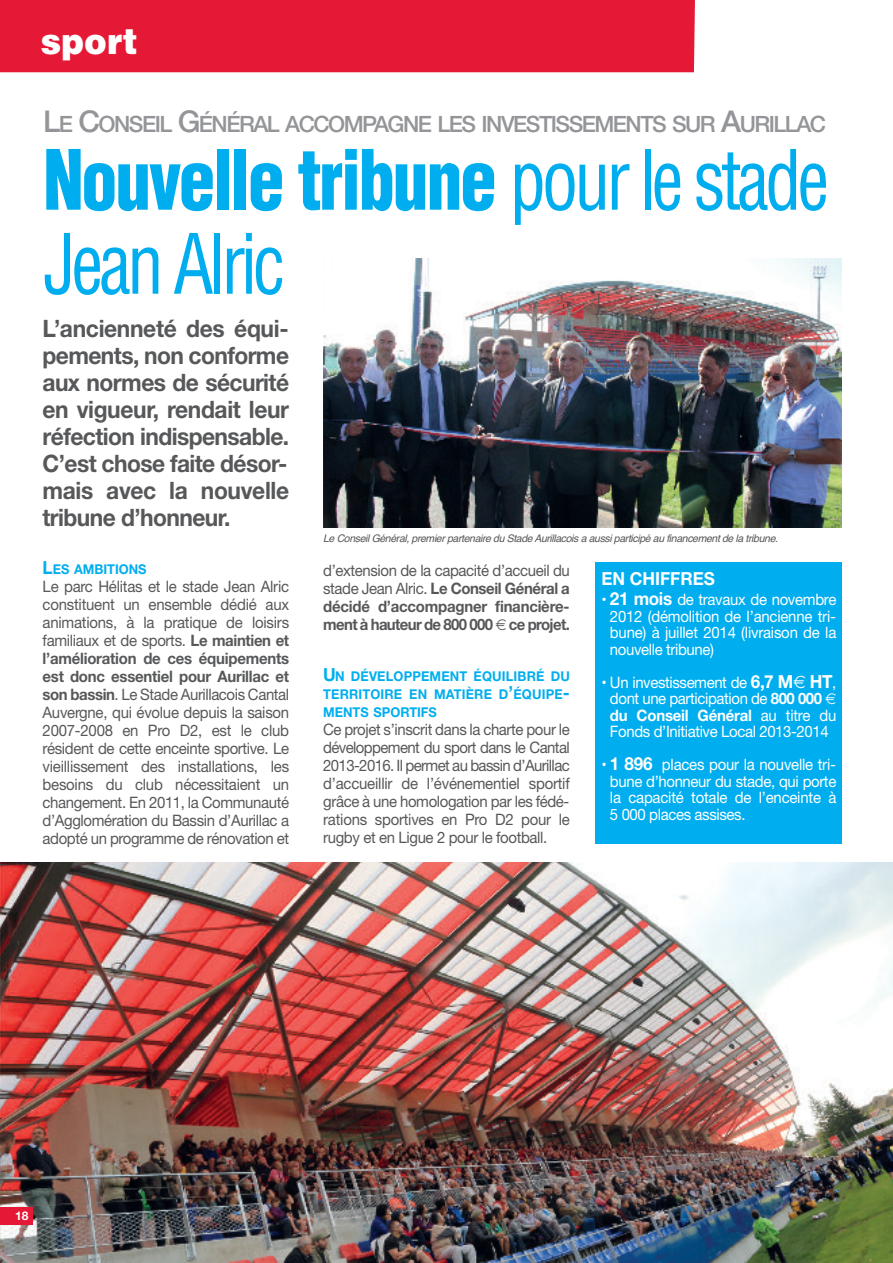
<style>
.page{position:relative;width:893px;height:1263px;background:#fff}
.page>*{position:absolute;margin:0;border:0;box-sizing:border-box;transform-origin:0 0}
.t1{font:condensed 81px/84px "Helvetica";letter-spacing:-.06em;color:#00aeef;scale:.9 1}
.t2{font:900 36px "Helvetica";color:#fff;scale:.95 1}
.t3{font:700 24px/27px "Helvetica Neue";letter-spacing:-.025em;color:#57585a;text-align:justify;scale:.95 1}
.t4{font:500 22.5px "Helvetica Neue";letter-spacing:-.065em;color:#939598}
.t5{font:700 18px "Helvetica Neue";color:#fff;scale:.95 1}
.t6{font:15.75px/18px "Helvetica Neue";letter-spacing:-.025em;color:#57585a;text-align:justify;scale:.95 1}
.t7{font:15.75px/16.5px "Helvetica Neue";letter-spacing:-.025em;color:#fff;text-align:justify;scale:.95 1}
.t8{font:700 15.75px/18px "Helvetica Neue";letter-spacing:-.04em;color:#57585a;text-align:justify;scale:.95 1}
.t9{font:700 13.5px/18px "Helvetica Neue";letter-spacing:.01em;color:#00aeef;text-align:justify;scale:.95 1}
.t10{font:700 12px "Helvetica Neue";color:#fff}
.t11{font:italic 10.5px "Helvetica";letter-spacing:-.035em;color:#57585a}
.s1{font-size:30px}
.s2{font-weight:900}
.s3{font-size:18px}
.s4{font-weight:700}
.s5{font-weight:400}
.s6{font-weight:700;font-size:18px}
</style>
<div class="page">
<img style="left:0;top:862px;width:893px;height:401px">
<div style="left:0;top:1208px;width:33px;height:17px;background:#e51836"></div>
<div style="left:0;top:0;width:695px;height:72px;background:#e51836"></div>
<div style="left:595px;top:562px;width:247px;height:281px;background:#00aeef"></div>
<img style="left:323px;top:259px;width:519px;height:268px">
<h2 class="t2" style="left:41px;top:21px;width:104px">sport</h2>
<h3 class="t4" style="left:43px;top:106px;width:784px"><span class="s1">L</span>E <span class="s1">C</span>ONSEIL <span class="s1">G</span>ÉNÉRAL ACCOMPAGNE LES INVESTISSEMENTS SUR <span class="s1">A</span>URILLAC</h3>
<h1 class="t1" style="left:43px;top:140px;width:875px"><span class="s2">Nouvelle tribune</span> pour le stade<br>Jean Alric</h1>
<h3 class="t3" style="left:43px;top:317px;width:261px">L’ancienneté des équi&shy;pements, non conforme aux normes de sécurité en vigueur, rendait leur réfection indispensable.<br>C’est chose faite désor&shy;mais avec la nouvelle tribune d’honneur.</h3>
<p class="t9" style="left:43px;top:562px;width:111px"><span class="s3">L</span>ES AMBITIONS</p>
<p class="t6" style="left:43px;top:578px;width:261px">Le parc Hélitas et le stade Jean Alric constituent un ensemble dédié aux animations, à la pratique de loisirs familiaux et de sports. <span class="s4">Le maintien et l’amélioration de ces équipements est donc essentiel pour Aurillac et son bassin</span>. Le Stade Aurillacois Cantal Auvergne, qui évolue depuis la saison 2007-2008 en Pro D2, est le club résident de cette enceinte sportive. Le vieillissement des installations, les besoins du club nécessitaient un changement. En 2011, la Communauté d’Agglomération du Bassin d’Aurillac a adopté un programme de rénovation et</p>
<p class="t11" style="left:323px;top:533px;width:456px">Le Conseil Général, premier partenaire du Stade Aurillacois a aussi participé au financement de la tribune.</p>
<p class="t8" style="left:323px;top:563px;width:261px"><span class="s5">d’extension de la capacité d’accueil du stade Jean Alric.</span> Le Conseil Général a décidé d’accompagner financière&shy;ment à hauteur de 800 000 ce projet.</p>
<p class="t9" style="left:323px;top:669px;width:261px"><span class="s3">U</span>N DÉVELOPPEMENT ÉQUILIBRÉ DU TERRITOIRE EN MATIÈRE D<span class="s3">’</span>ÉQUIPE<span class="s3">-</span>MENTS SPORTIFS</p>
<p class="t6" style="left:323px;top:721px;width:261px">Ce projet s’inscrit dans la charte pour le développement du sport dans le Cantal 2013-2016. Il permet au bassin d’Aurillac d’accueillir de l’événementiel sportif grâce à une homologation par les fédé&shy;rations sportives en Pro D2 pour le rugby et en Ligue 2 pour le football.</p>
<p class="t5" style="left:601px;top:572px;width:121px">EN CHIFFRES</p>
<p class="t7" style="left:610px;top:592px;width:240px;text-indent:-9px">• <span class="s6">21 mois</span> de travaux de novembre 2012 (démolition de l’ancienne tri&shy;bune) à juillet 2014 (livraison de la nouvelle tribune)</p>
<p class="t7" style="left:601px;top:675px;width:249px;text-align:center">• Un investissement de <span class="s6">6,7 M HT</span>, dont une participation de <span class="s4">800 000<br>du Conseil Général</span> au titre du<br>Fonds d’Initiative Local 2013-2014</p>
<p class="t7" style="left:610px;top:757px;width:240px;text-indent:-9px">• <span class="s6">1 896</span> places pour la nouvelle tri&shy;bune d’honneur du stade, qui porte la capacité totale de l’enceinte à 5 000 places assises.</p>
<p class="t10" style="left:15px;top:1211px;width:15px">18</p>
</div>
